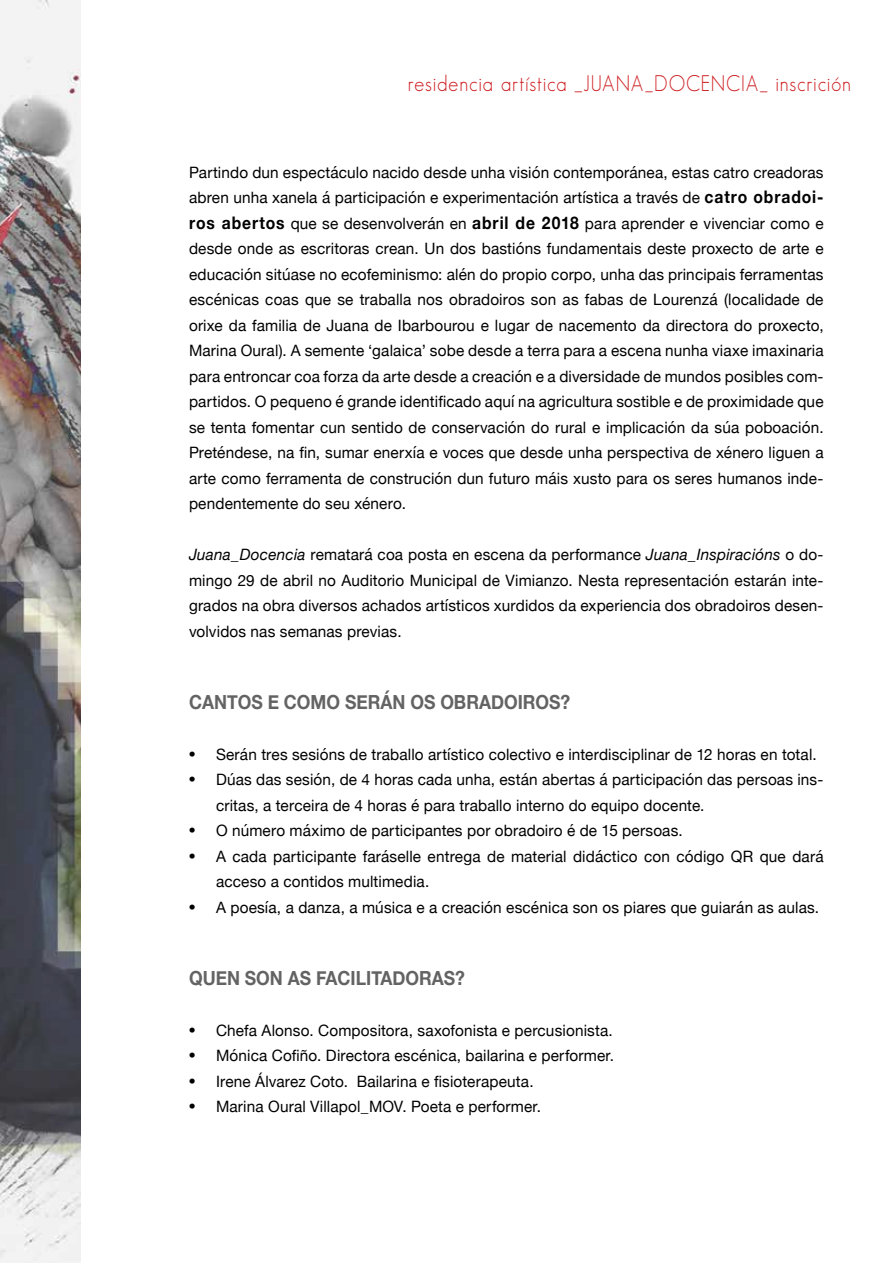
<style>
.page{position:relative;width:893px;height:1263px;background:#fff}
.page>*{position:absolute;margin:0;border:0;box-sizing:border-box;transform-origin:0 0}
.t1{font:22.05px "Sans Serif FLF";letter-spacing:.04em;color:#cd171a;scale:.9 1}
.t2{font:700 19.5px "Helvetica Neue";color:#646363;scale:.9 1}
.t3{font:15.6px/25.5px "Helvetica Neue";letter-spacing:.01em;color:#000;text-align:justify}
.s1{font-weight:700;font-size:17.4px}
.s2{font-style:italic}
.s3{font-family:"Times";font-size:18px}
</style>
<div class="page">
<img style="left:0;top:0;width:81px;height:1263px">
<h1 class="t1" style="left:408px;top:71px;width:494px">residencia artística _JUANA_DOCENCIA_ inscrición</h1>
<p class="t3" style="left:189px;top:160px;width:636px">Partindo dun espectáculo nacido desde unha visión contemporánea, estas catro creadoras abren unha xanela á participación e experimentación artística a través de <span class="s1">CATRO OBRADOI-ROS ABERTOS</span> que se desenvolverán en <span class="s1">ABRIL DE 2018</span> para aprender e vivenciar como e desde onde as escritoras crean. Un dos bastións fundamentais deste proxecto de arte e educación sitúase no ecofeminismo: alén do propio corpo, unha das principais ferramentas escénicas coas que se traballa nos obradoiros son as fabas de Lourenzá (localidade de orixe da familia de Juana de Ibarbourou e lugar de nacemento da directora do proxecto, Marina Oural). A semente ‘galaica’ sobe desde a terra para a escena nunha viaxe imaxinaria para entroncar coa forza da arte desde a creación e a diversidade de mundos posibles com&shy;partidos. O pequeno é grande identificado aquí na agricultura sostible e de proximidade que se tenta fomentar cun sentido de conservación do rural e implicación da súa poboación.<br>Preténdese, na fin, sumar enerxía e voces que desde unha perspectiva de xénero liguen a arte como ferramenta de construción dun futuro máis xusto para os seres humanos inde&shy;pendentemente do seu xénero.</p>
<p class="t3" style="left:189px;top:543px;width:636px"><span class="s2">Juana_Docencia</span> rematará coa posta en escena da performance <span class="s2">Juana_Inspiracións</span> o do&shy;mingo 29 de abril no Auditorio Municipal de Vimianzo. Nesta representación estarán inte&shy;grados na obra diversos achados artísticos xurdidos da experiencia dos obradoiros desen&shy;volvidos nas semanas previas.</p>
<p class="t2" style="left:189px;top:686px;width:336px">CANTOS E COMO SERÁN OS OBRADOI</p>
<p class="t2" style="left:523px;top:686px;width:54px">ROS?</p>
<p class="t3" style="left:189px;top:742px;width:629px"><span class="s3">•</span> Serán tres sesións de traballo artístico colectivo e interdisciplinar de 12 horas en total.</p>
<p class="t3" style="left:216px;top:768px;width:609px;text-indent:-27px"><span class="s3">•</span> Dúas das sesión, de 4 horas cada unha, están abertas á participación das persoas ins&shy;critas, a terceira de 4 horas é para traballo interno do equipo docente.</p>
<p class="t3" style="left:189px;top:819px;width:495px"><span class="s3">•</span> O número máximo de participantes por obradoiro é de 15 persoas.</p>
<p class="t3" style="left:216px;top:844px;width:609px;text-indent:-27px"><span class="s3">•</span> A cada participante faráselle entrega de material didáctico con código QR que dará acceso a contidos multimedia.</p>
<p class="t3" style="left:189px;top:895px;width:632px"><span class="s3">•</span> A poesía, a danza, a música e a creación escénica son os piares que guiarán as aulas.</p>
<p class="t2" style="left:189px;top:962px;width:30px">QUEN</p>
<p class="t2" style="left:245px;top:962px;width:101px">SON AS FACILI</p>
<p class="t2" style="left:371px;top:962px;width:26px">TADO</p>
<p class="t2" style="left:419px;top:962px;width:52px">RAS?</p>
<p class="t3" style="left:189px;top:1018px;width:425px"><span class="s3">•</span> Chefa Alonso. Compositora, saxofonista e percusionista.</p>
<p class="t3" style="left:189px;top:1044px;width:427px"><span class="s3">•</span> Mónica Cofiño. Directora escénica, bailarina e performer.</p>
<p class="t3" style="left:189px;top:1069px;width:346px"><span class="s3">•</span> Irene Álvarez Coto. Bailarina e fisioterapeuta.</p>
<p class="t3" style="left:189px;top:1095px;width:354px"><span class="s3">•</span> Marina Oural Villapol_MOV. Poeta e performer.</p>
</div>
